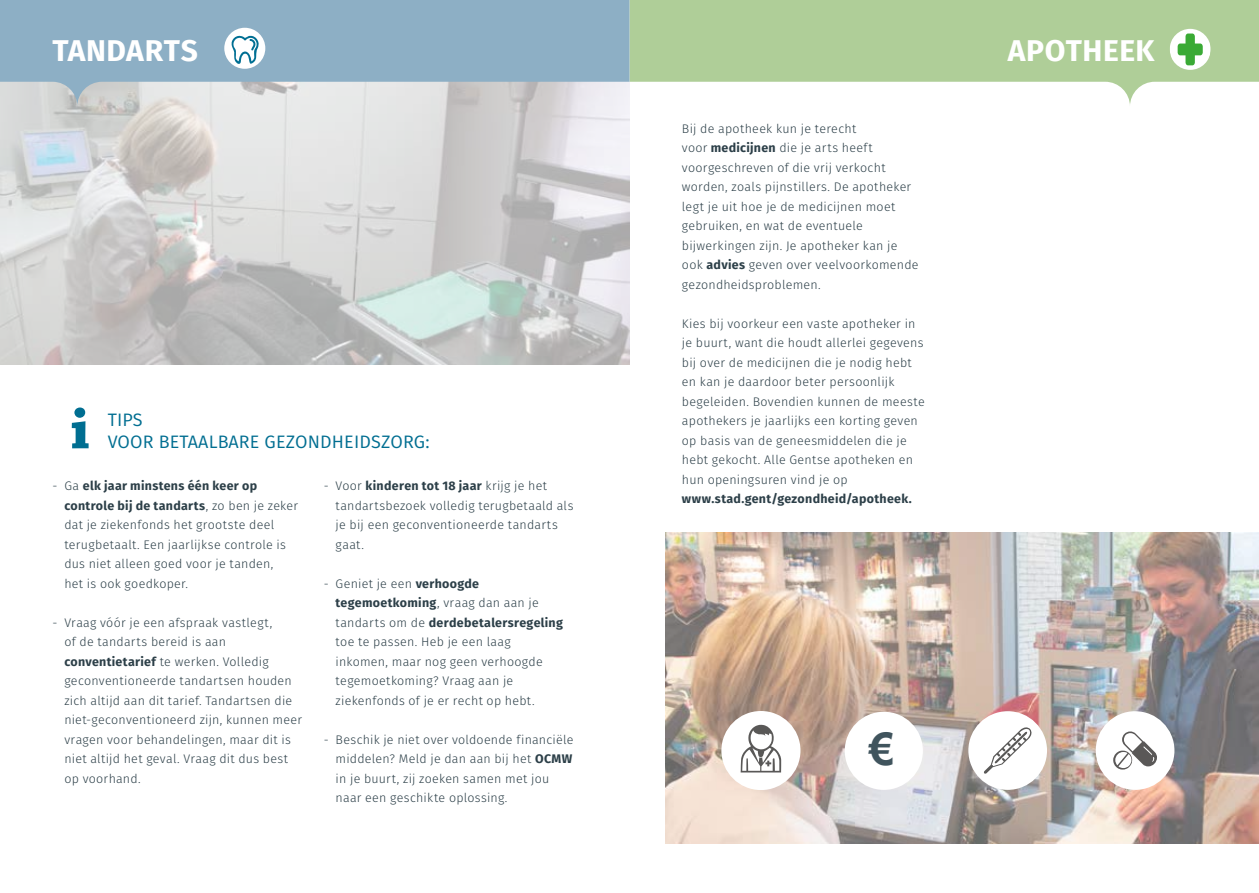
<style>
.page{position:relative;width:1259px;height:893px;background:#fff}
.page>*{position:absolute;margin:0;border:0;box-sizing:border-box;transform-origin:0 0}
.t1{font:700 45px "Arial";color:#40545d}
.t2{font:700 30px "Fira Sans";letter-spacing:.015em;color:#fff}
.t3{font:18px/21.6px "Fira Sans";letter-spacing:.01em;color:#006e91}
.t4{font:300 12.45px/19.5px "Fira Sans";letter-spacing:.02em;color:#2c3f48}
.t5{font:700 12.45px "Fira Sans";letter-spacing:.025em;color:#2c3f48}
.s1{font-weight:700}
</style>
<div class="page">
<svg style="left:629px;top:0;width:630px;height:107px;fill:#afce98"></svg>
<img style="left:0;top:107px;width:629px;height:258px">
<svg style="left:0;top:0;width:629px;height:107px;fill:#8dafc5"></svg>
<img style="left:665px;top:533px;width:594px;height:310px">
<svg style="left:1169px;top:29px;width:41px;height:41px"></svg>
<div style="left:1185px;top:34px;width:9px;height:31px;background:#3aaa35;border-radius:3px"></div>
<div style="left:1177px;top:44px;width:25px;height:11px;background:#3aaa35;border-radius:3px"></div>
<div style="left:721px;top:711px;width:79px;height:79px;background:#fff;border-radius:50%"></div>
<svg style="left:740px;top:725px;width:41px;height:47px"></svg>
<div style="left:968px;top:711px;width:79px;height:79px;background:#fff;border-radius:50%"></div>
<svg style="left:984px;top:727px;width:47px;height:47px"></svg>
<div style="left:1095px;top:711px;width:79px;height:79px;background:#fff;border-radius:50%"></div>
<svg style="left:1113px;top:731px;width:44px;height:39px"></svg>
<div style="left:844px;top:712px;width:79px;height:78px;background:#fff;border-radius:50%"></div>
<div style="left:224px;top:28px;width:41px;height:41px;background:#fff;border-radius:50%"></div>
<svg style="left:231px;top:36px;width:28px;height:29px"></svg>
<svg style="left:72px;top:407px;width:17px;height:41px"></svg>
<h2 class="t2" style="left:53px;top:29px;width:147px">TANDARTS</h2>
<h3 class="t3" style="left:108px;top:409px;width:323px">TIPS<br>VOOR BETAALBARE GEZONDHEIDSZORG:</h3>
<p class="t4" style="left:64px;top:476px;width:235px;text-indent:-12px">- Ga <span class="s1">elk jaar minstens één keer op controle bij de tandarts</span>, zo ben je zeker dat je ziekenfonds het grootste deel terugbetaalt. Een jaarlijkse controle is dus niet alleen goed voor je tanden,<br>het is ook goedkoper.</p>
<p class="t4" style="left:64px;top:613px;width:239px;text-indent:-12px">- Vraag vóór je een afspraak vastlegt,<br>of de tandarts bereid is aan <span class="s1">conventietarief</span> te werken. Volledig geconventioneerde tandartsen houden zich altijd aan dit tarief. Tandartsen die niet-geconventioneerd zijn, kunnen meer vragen voor behandelingen, maar dit is niet altijd het geval. Vraag dit dus best op voorhand.</p>
<p class="t4" style="left:336px;top:476px;width:239px;text-indent:-12px">- Voor <span class="s1">kinderen tot 18 jaar</span> krijg je het tandartsbezoek volledig terugbetaald als je bij een geconventioneerde tandarts gaat.</p>
<p class="t4" style="left:336px;top:574px;width:229px;text-indent:-12px">- Geniet je een <span class="s1">verhoogde tegemoetkoming</span>, vraag dan aan je tandarts om de <span class="s1">derdebetalersregeling </span>toe te passen. Heb je een laag inkomen, maar nog geen verhoogde tegemoetkoming? Vraag aan je ziekenfonds of je er recht op hebt.</p>
<p class="t4" style="left:336px;top:730px;width:239px;text-indent:-12px">- Beschik je niet over voldoende financiële middelen? Meld je dan aan bij het <span class="s1">OCMW </span>in je buurt, zij zoeken samen met jou naar een geschikte oplossing.</p>
<p class="t4" style="left:682px;top:119px;width:238px">Bij de apotheek kun je terecht<br>voor <span class="s1">medicijnen</span> die je arts heeft voorgeschreven of die vrij verkocht worden, zoals pijnstillers. De apotheker legt je uit hoe je de medicijnen moet gebruiken, en wat de eventuele bijwerkingen zijn. Je apotheker kan je ook <span class="s1">advies</span> geven over veelvoorkomende gezondheidsproblemen.</p>
<p class="t4" style="left:682px;top:314px;width:244px">Kies bij voorkeur een vaste apotheker in je buurt, want die houdt allerlei gegevens bij over de medicijnen die je nodig hebt en kan je daardoor beter persoonlijk begeleiden. Bovendien kunnen de meeste apothekers je jaarlijks een korting geven op basis van de geneesmiddelen die je hebt gekocht. Alle Gentse apotheken en hun openingsuren vind je op</p>
<p class="t5" style="left:682px;top:490px;width:231px">www.stad.gent/gezondheid/apotheek.</p>
<h2 class="t2" style="left:1008px;top:29px;width:148px">APOTHEEK</h2>
<h1 class="t1" style="left:869px;top:719px;width:27px">€</h1>
</div>
